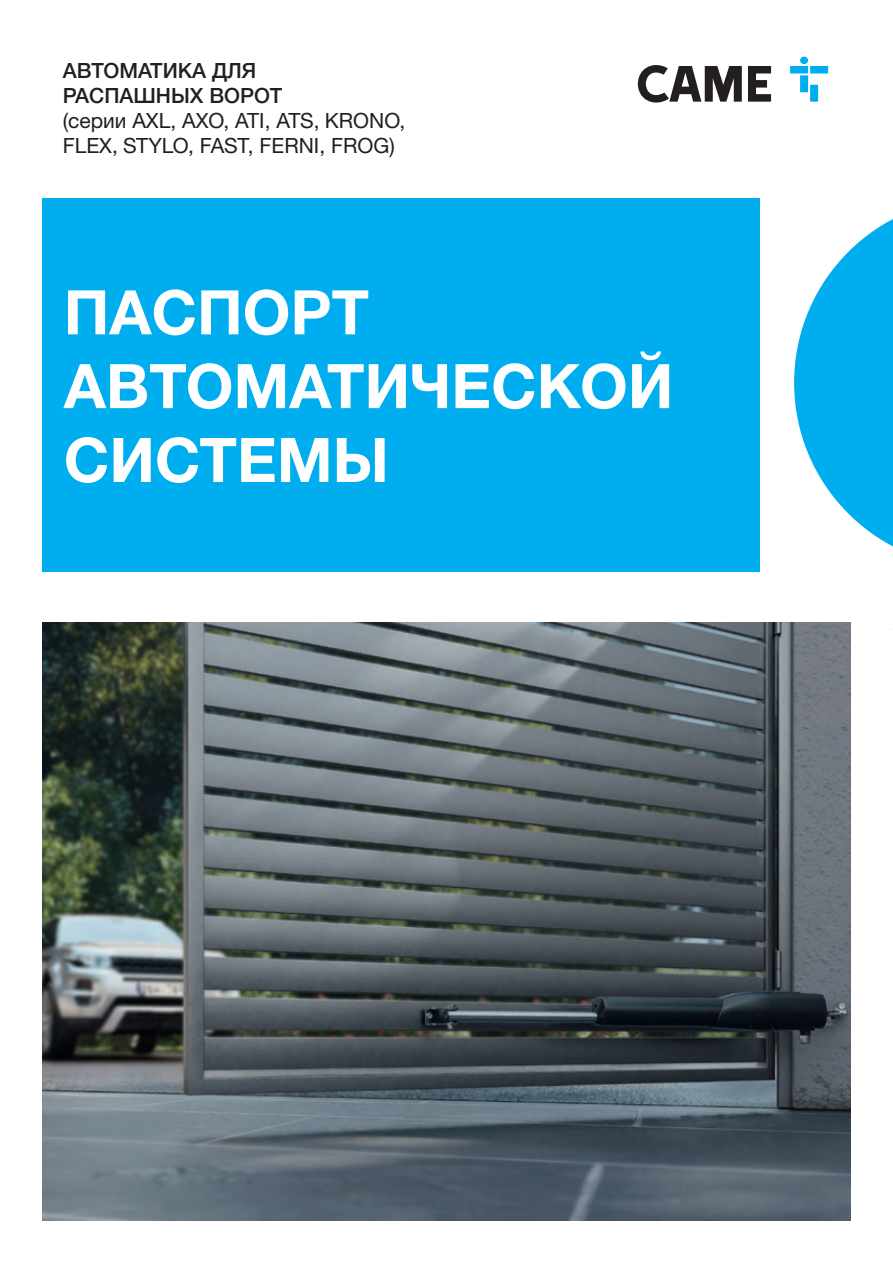
<style>
.page{position:relative;width:893px;height:1263px;background:#fff}
.page>*{position:absolute;margin:0;border:0;box-sizing:border-box;transform-origin:0 0}
.t1{font:700 61.5px/73.8px "Helvetica Neue LTW1 G";color:#fff}
.t2{font:21px/25.2px "Helvetica Neue LTW1 G";color:#231f20}
.t3{font:500 21px/25.2px "Helvetica Neue LTW1 G";color:#231f20}
</style>
<div class="page">
<div style="left:43px;top:198px;width:717px;height:373px;background:#00aeef"></div>
<svg style="left:638px;top:65px;width:133px;height:38px"></svg>
<svg style="left:790px;top:57px;width:38px;height:45px"></svg>
<img style="left:43px;top:622px;width:807px;height:598px">
<svg style="left:794px;top:219px;width:99px;height:328px"></svg>
<p class="t3" style="left:63px;top:58px;width:221px">АВТОМАТИКА ДЛЯ<br>РАСПАШНЫХ ВОРОТ</p>
<p class="t2" style="left:63px;top:108px;width:344px">(серии AXL, AXO, ATI, ATS, KRONO,<br>FLEX, STYLO, FAST, FERNI, FROG)</p>
<h1 class="t1" style="left:64px;top:275px;width:611px">ПАСПОРТ<br>АВТОМАТИЧЕСКОЙ<br>СИСТЕМЫ</h1>
</div>
